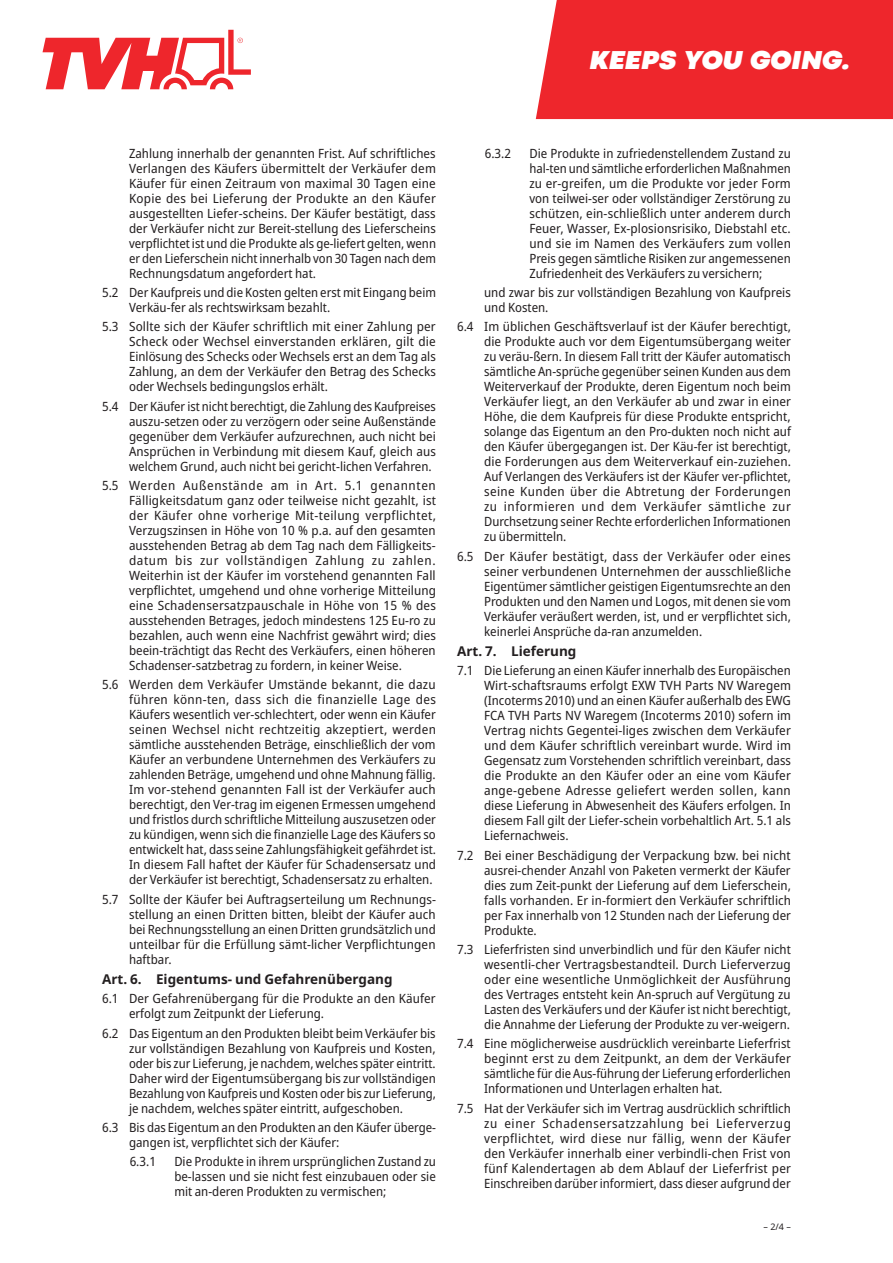
<style>
.page{position:relative;width:893px;height:1263px;background:#fff}
.page>*{position:absolute;margin:0;border:0;box-sizing:border-box;transform-origin:0 0}
.t1{font:italic 900 27px "Codec Pro";letter-spacing:.015em;color:#fff}
.t2{font:700 13.5px "Noto Sans";color:#231f20}
.t3{font:semi-condensed 12.75px/15px "Noto Sans";color:#231f20;text-align:justify}
.t4{font:9px "Noto Sans";color:#231f20}
</style>
<div class="page">
<svg style="left:42px;top:29px;width:209px;height:61px"></svg>
<div style="left:536px;top:0;width:357px;height:119px;background:#ee262c"></div>
<h1 class="t1" style="left:590px;top:39px;width:262px">KEEPS YOU GOING.</h1>
<p class="t3" style="left:129px;top:146px;width:308px">Zahlung innerhalb der genannten Frist. Auf schriftliches Verlangen des Käufers übermittelt der Verkäufer dem Käufer für einen Zeitraum von maximal 30 Tagen eine Kopie des bei Lieferung der Produkte an den Käufer ausgestellten Liefer-scheins. Der Käufer bestätigt, dass der Verkäufer nicht zur Bereit-stellung des Lieferscheins verpflichtet ist und die Produkte als ge-liefert gelten, wenn er den Lieferschein nicht innerhalb von 30 Tagen nach dem Rechnungsdatum angefordert hat.</p>
<p class="t3" style="left:129px;top:285px;width:308px;text-indent:-27px">5.2 Der Kaufpreis und die Kosten gelten erst mit Eingang beim<br>Verkäu-fer als rechtswirksam bezahlt.</p>
<p class="t3" style="left:129px;top:320px;width:308px;text-indent:-27px">5.3 Sollte sich der Käufer schriftlich mit einer Zahlung per Scheck oder Wechsel einverstanden erklären, gilt die Einlösung des Schecks oder Wechsels erst an dem Tag als Zahlung, an dem der Verkäufer den Betrag des Schecks oder Wechsels bedingungslos erhält.</p>
<p class="t3" style="left:129px;top:399px;width:308px;text-indent:-27px">5.4 Der Käufer ist nicht berechtigt, die Zahlung des Kaufpreises auszu-setzen oder zu verzögern oder seine Außenstände gegenüber dem Verkäufer aufzurechnen, auch nicht bei Ansprüchen in Verbindung mit diesem Kauf, gleich aus welchem Grund, auch nicht bei gericht-lichen Verfahren.</p>
<p class="t3" style="left:129px;top:478px;width:308px;text-indent:-27px">5.5 Werden Außenstände am in Art. 5.1 genannten Fälligkeitsdatum ganz oder teilweise nicht gezahlt, ist der Käufer ohne vorherige Mit-teilung verpflichtet, Verzugszinsen in Höhe von 10 % p.a. auf den gesamten ausstehenden Betrag ab dem Tag nach dem Fälligkeits&shy;datum bis zur vollständigen Zahlung zu zahlen.<br>Weiterhin ist der Käufer im vorstehend genannten Fall verpflichtet, umgehend und ohne vorherige Mitteilung eine Schadensersatzpauschale in Höhe von 15 % des ausstehenden Betrages, jedoch mindestens 125 Eu-ro zu bezahlen, auch wenn eine Nachfrist gewährt wird; dies beein-trächtigt das Recht des Verkäufers, einen höheren Schadenser-satzbetrag zu fordern, in keiner Weise.</p>
<p class="t3" style="left:129px;top:677px;width:309px;text-indent:-27px">5.6 Werden dem Verkäufer Umstände bekannt, die dazu führen könn-ten, dass sich die finanzielle Lage des Käufers wesentlich ver-schlechtert, oder wenn ein Käufer seinen Wechsel nicht rechtzeitig akzeptiert, werden sämtliche ausstehenden Beträge, einschließlich der vom Käufer an verbundene Unternehmen des Verkäufers zu zahlenden Beträge, umgehend und ohne Mahnung fällig.<br>Im vor-stehend genannten Fall ist der Verkäufer auch berechtigt, den Ver-trag im eigenen Ermessen umgehend und fristlos durch schriftliche Mitteilung auszusetzen oder zu kündigen, wenn sich die finanzielle Lage des Käufers so entwickelt hat, dass seine Zahlungsfähigkeit gefährdet ist.<br>In diesem Fall haftet der Käufer für Schadensersatz und der Verkäufer ist berechtigt, Schadensersatz zu erhalten.</p>
<p class="t3" style="left:129px;top:892px;width:308px;text-indent:-27px">5.7 Sollte der Käufer bei Auftragserteilung um Rechnungs&shy;stellung an einen Dritten bitten, bleibt der Käufer auch bei Rechnungsstellung an einen Dritten grundsätzlich und unteilbar für die Erfüllung sämt-licher Verpflichtungen haftbar.</p>
<p class="t2" style="left:102px;top:969px;width:292px">Art. 6. Eigentums- und Gefahrenübergang</p>
<p class="t3" style="left:129px;top:991px;width:308px;text-indent:-27px">6.1 Der Gefahrenübergang für die Produkte an den Käufer erfolgt zum Zeitpunkt der Lieferung.</p>
<p class="t3" style="left:129px;top:1026px;width:308px;text-indent:-27px">6.2 Das Eigentum an den Produkten bleibt beim Verkäufer bis zur vollständigen Bezahlung von Kaufpreis und Kosten, oder bis zur Lieferung, je nachdem, welches später eintritt.<br>Daher wird der Eigentumsübergang bis zur vollständigen Bezahlung von Kaufpreis und Kosten oder bis zur Lieferung, je nachdem, welches später eintritt, aufgeschoben.</p>
<p class="t3" style="left:129px;top:1120px;width:308px;text-indent:-27px">6.3 Bis das Eigentum an den Produkten an den Käufer überge&shy;gangen ist, verpflichtet sich der Käufer:</p>
<p class="t3" style="left:130px;top:1154px;width:28px">6.3.1</p>
<p class="t3" style="left:174px;top:1154px;width:263px">Die Produkte in ihrem ursprünglichen Zustand zu be-lassen und sie nicht fest einzubauen oder sie mit an-deren Produkten zu vermischen;</p>
<p class="t3" style="left:485px;top:146px;width:28px">6.3.2</p>
<p class="t3" style="left:529px;top:146px;width:263px">Die Produkte in zufriedenstellendem Zustand zu hal-ten und sämtliche erforderlichen Maßnahmen zu er-greifen, um die Produkte vor jeder Form von teilwei-ser oder vollständiger Zerstörung zu schützen, ein-schließlich unter anderem durch Feuer, Wasser, Ex-plosionsrisiko, Diebstahl etc. und sie im Namen des Verkäufers zum vollen Preis gegen sämtliche Risiken zur angemessenen Zufriedenheit des Verkäufers zu versichern;</p>
<p class="t3" style="left:484px;top:285px;width:308px">und zwar bis zur vollständigen Bezahlung von Kaufpreis und Kosten.</p>
<p class="t3" style="left:484px;top:320px;width:308px;text-indent:-27px">6.4 Im üblichen Geschäftsverlauf ist der Käufer berechtigt, die Produkte auch vor dem Eigentumsübergang weiter zu veräu-ßern. In diesem Fall tritt der Käufer automatisch sämtliche An-sprüche gegenüber seinen Kunden aus dem Weiterverkauf der Produkte, deren Eigentum noch beim Verkäufer liegt, an den Verkäufer ab und zwar in einer Höhe, die dem Kaufpreis für diese Produkte entspricht, solange das Eigentum an den Pro-dukten noch nicht auf den Käufer übergegangen ist. Der Käu-fer ist berechtigt, die Forderungen aus dem Weiterverkauf ein-zuziehen.<br>Auf Verlangen des Verkäufers ist der Käufer ver-pflichtet, seine Kunden über die Abtretung der Forderungen zu informieren und dem Verkäufer sämtliche zur Durchsetzung seiner Rechte erforderlichen Informationen zu übermitteln.</p>
<p class="t3" style="left:484px;top:549px;width:308px;text-indent:-27px">6.5 Der Käufer bestätigt, dass der Verkäufer oder eines seiner verbundenen Unternehmen der ausschließliche Eigentümer sämtlicher geistigen Eigentumsrechte an den Produkten und den Namen und Logos, mit denen sie vom Verkäufer veräußert werden, ist, und er verpflichtet sich, keinerlei Ansprüche da-ran anzumelden.</p>
<p class="t2" style="left:457px;top:642px;width:121px">Art. 7. Lieferung</p>
<p class="t3" style="left:484px;top:664px;width:308px;text-indent:-27px">7.1 Die Lieferung an einen Käufer innerhalb des Europäischen Wirt-schaftsraums erfolgt EXW TVH Parts NV Waregem (Incoterms 2010) und an einen Käufer außerhalb des EWG FCA TVH Parts NV Waregem (Incoterms 2010) sofern im Vertrag nichts Gegentei-liges zwischen dem Verkäufer und dem Käufer schriftlich vereinbart wurde. Wird im Gegensatz zum Vorstehenden schriftlich vereinbart, dass die Produkte an den Käufer oder an eine vom Käufer ange-gebene Adresse geliefert werden sollen, kann diese Lieferung in Abwesenheit des Käufers erfolgen. In diesem Fall gilt der Liefer-schein vorbehaltlich Art. 5.1 als Liefernachweis.</p>
<p class="t3" style="left:484px;top:848px;width:308px;text-indent:-27px">7.2 Bei einer Beschädigung der Verpackung bzw. bei nicht ausrei-chender Anzahl von Paketen vermerkt der Käufer dies zum Zeit-punkt der Lieferung auf dem Lieferschein, falls vorhanden. Er in-formiert den Verkäufer schriftlich per Fax innerhalb von 12 Stunden nach der Lieferung der Produkte.</p>
<p class="t3" style="left:484px;top:942px;width:308px;text-indent:-27px">7.3 Lieferfristen sind unverbindlich und für den Käufer nicht wesentli-cher Vertragsbestandteil. Durch Lieferverzug oder eine wesentliche Unmöglichkeit der Ausführung des Vertrages entsteht kein An-spruch auf Vergütung zu Lasten des Verkäufers und der Käufer ist nicht berechtigt, die Annahme der Lieferung der Produkte zu ver-weigern.</p>
<p class="t3" style="left:484px;top:1036px;width:308px;text-indent:-27px">7.4 Eine möglicherweise ausdrücklich vereinbarte Lieferfrist beginnt erst zu dem Zeitpunkt, an dem der Verkäufer sämtliche für die Aus-führung der Lieferung erforderlichen Informationen und Unterlagen erhalten hat.</p>
<p class="t3" style="left:484px;top:1101px;width:308px;text-indent:-27px">7.5 Hat der Verkäufer sich im Vertrag ausdrücklich schriftlich zu einer Schadensersatzzahlung bei Lieferverzug verpflichtet, wird diese nur fällig, wenn der Käufer den Verkäufer innerhalb einer verbindli-chen Frist von fünf Kalendertagen ab dem Ablauf der Lieferfrist per Einschreiben darüber informiert, dass dieser aufgrund der</p>
<p class="t4" style="left:764px;top:1220px;width:29px">– 2/4 –</p>
</div>
